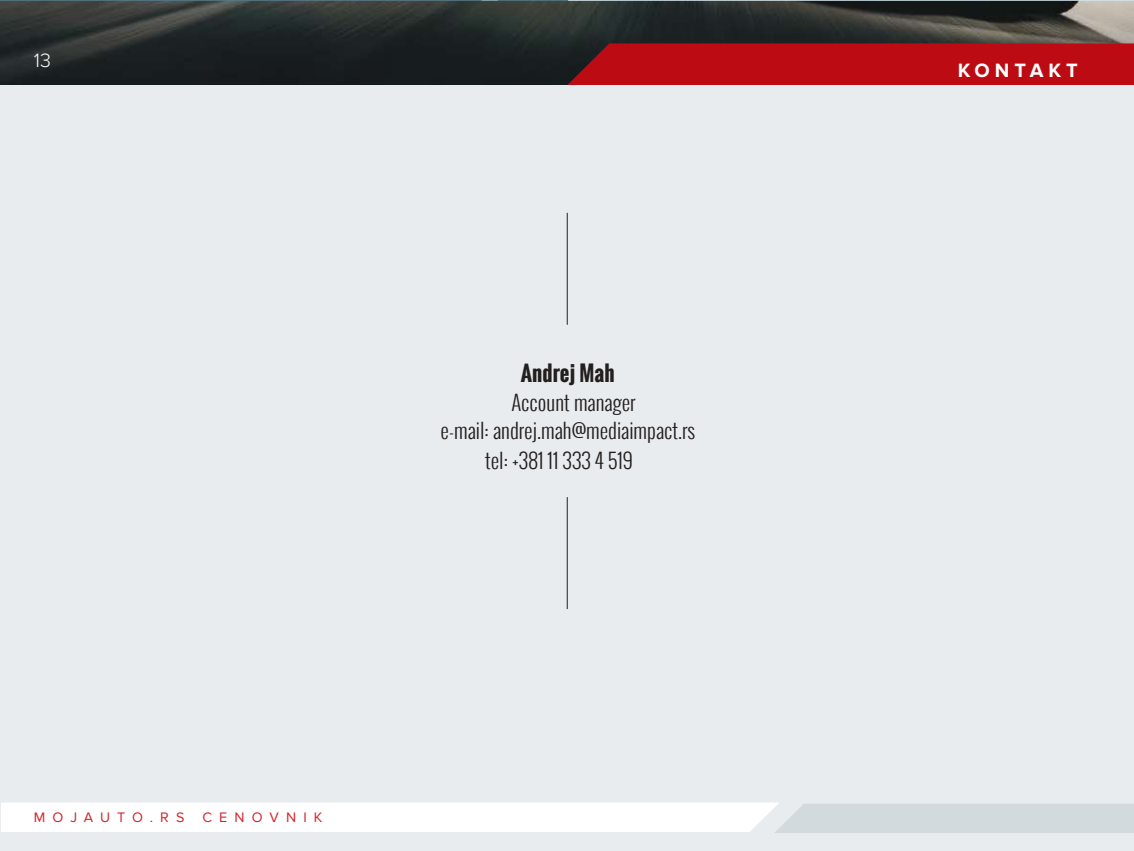
<style>
.page{position:relative;width:1134px;height:851px;background:#fff}
.page>*{position:absolute;margin:0;border:0;box-sizing:border-box;transform-origin:0 0}
.t1{font:300 20.8px "Oswald";color:#241f1f}
.t2{font:700 20.8px "Oswald";color:#241f1f}
.t3{font:700 20px "Proxima Nova";letter-spacing:.25em;color:#fff}
.t4{font:300 20px "Proxima Nova";color:#fff}
.t5{font:14.2px "Proxima Nova";letter-spacing:.48em;color:#d42429}
.t6{font:14.2px "Proxima Nova";letter-spacing:.5em;color:#d42429}
</style>
<div class="page">
<img style="left:0;top:1px;width:1134px;height:84px">
<div style="left:0;top:85px;width:1134px;height:765px;background:#e9ecee"></div>
<hr style="left:567px;top:497px;width:1px;height:112px;background:#241f1f">
<hr style="left:567px;top:213px;width:1px;height:112px;background:#241f1f">
<svg style="left:1px;top:803px;width:1133px;height:30px;background:#f0f3f4"></svg>
<p class="t4" style="left:34px;top:50px;width:19px">13</p>
<p class="t2" style="left:521px;top:358px;width:95px">Andrej Mah</p>
<p class="t1" style="left:511px;top:387px;width:126px">Account manager</p>
<p class="t1" style="left:440px;top:415px;width:256px">e-mail: andrej.mah@mediaimpact.rs</p>
<p class="t1" style="left:485px;top:445px;width:149px">tel: +381 11 333 4 519</p>
<p class="t5" style="left:34px;top:809px;width:152px">MOJAUTO.RS</p>
<p class="t6" style="left:202px;top:809px;width:122px">CENOVNIK</p>
<p class="t3" style="left:958px;top:59px;width:122px">KONTAKT</p>
</div>
